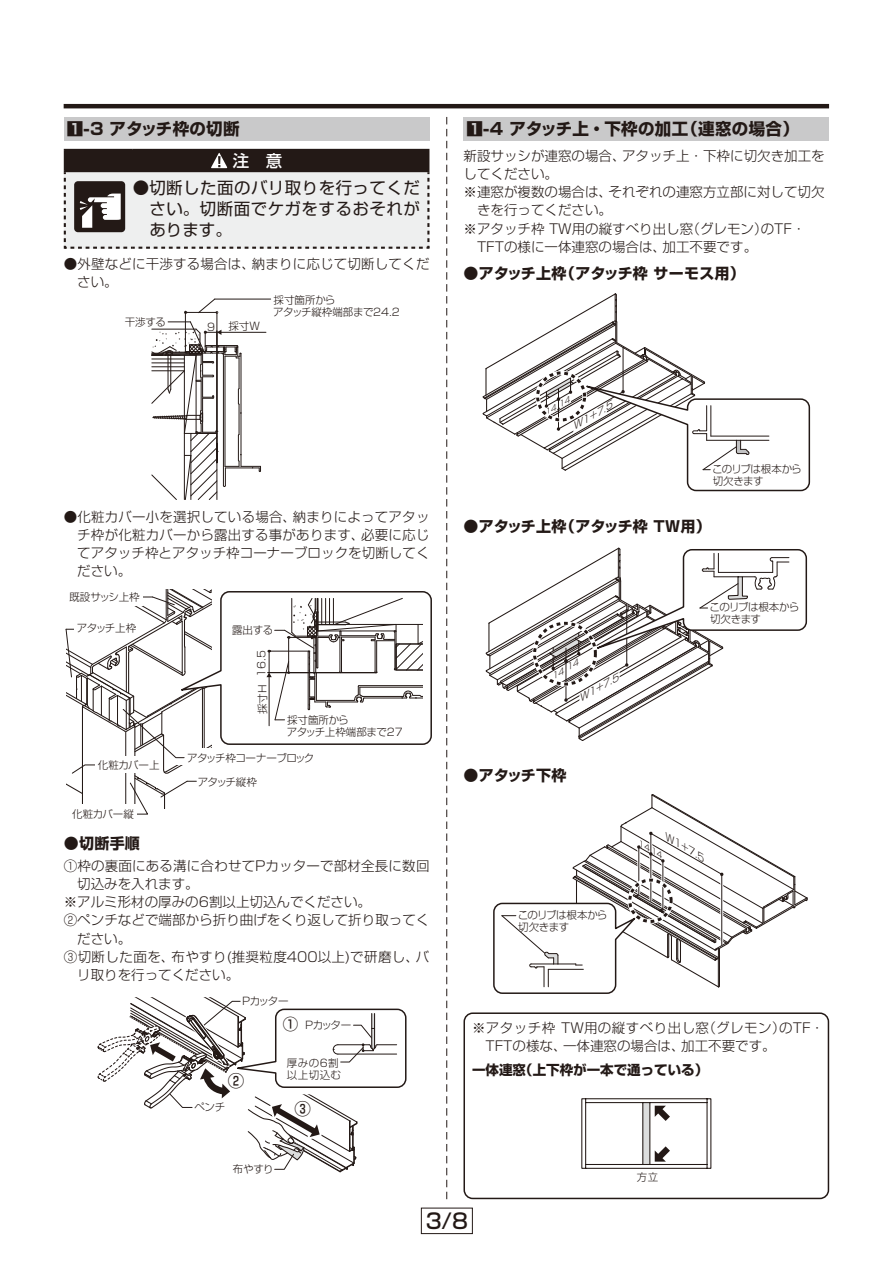
<style>
.page{position:relative;width:893px;height:1263px;background:#fff}
.page>*{position:absolute;margin:0;border:0;box-sizing:border-box;transform-origin:0 0}
.t1{font:21px "Shin Go Pro Medium 90 msp RKSJ H";color:#231916}
.t2{font:16.5px/21px "Shin Go Pro Regular 90 msp RKSJ H";letter-spacing:.025em;color:#231916;text-align:justify}
.t3{font:16.5px "Shin Go Pro Bold 90 msp RKSJ H";letter-spacing:.02em;color:#231916}
.t4{font:16.5px "Shin Go Pro Medium 90 msp RKSJ H";color:#fff}
.t5{font:16.5px "Shin Go Pro Medium 90 msp RKSJ H";color:#231916}
.t6{font:15.75px "Shin Go Pro Medium 90 msp RKSJ H";color:#231916}
.t7{font:15px "Shin Go Pro Bold 90 msp RKSJ H";letter-spacing:.01em;color:#231916}
.t8{font:15px "Shin Go Pro Bold 90 msp RKSJ H";letter-spacing:-.01em;color:#231916}
.t9{font:13.5px/18.3px "Shin Go Pro Light 90 msp RKSJ H";color:#231916}
.t10{font:13.5px "Shin Go Pro Light 90 msp RKSJ H";letter-spacing:.03em;color:#231916}
.t11{font:13.5px "Shin Go Pro Bold 90 msp RKSJ H";color:#231916}
.t12{font:10.5px/12px "Shin Go Pro Light 90 msp RKSJ H";letter-spacing:-.025em;color:#231916}
.t13{font:10.5px/12px "Shin Go Pro Light 90 msp RKSJ H";letter-spacing:-.045em;color:#231916}
.t14{font:10.5px/12.6px "Shin Go Pro Light 90 msp RKSJ H";letter-spacing:.045em;color:#231916}
.t15{font:italic 9.15px "Shin Go Pro Light 90 msp RKSJ H";color:#231916;scale:1.15 1}
.t16{font:italic 7.8px "Shin Go Pro Light 90 msp RKSJ H";color:#231916;scale:1.15 1}
.t17{font:italic 7.2px "Shin Go Pro Light 90 msp RKSJ H";color:#231916;scale:1.15 1}
</style>
<div class="page">
<div style="left:421px;top:1208px;width:52px;height:26px;border:1px solid #231916"></div>
<hr style="left:64px;top:104px;width:765px;height:4px;background:#231916">
<svg style="left:446px;top:117px;width:1px;height:1082px"></svg>
<div style="left:64px;top:117px;width:365px;height:23px;background:#c9c9ca"></div>
<div style="left:463px;top:117px;width:366px;height:23px;background:#c9c9ca"></div>
<svg style="left:97px;top:997px;width:310px;height:176px"></svg>
<svg style="left:581px;top:1098px;width:131px;height:71px"></svg>
<hr style="left:217px;top:313px;width:1px;height:118px;background:#231916">
<hr style="left:185px;top:311px;width:1px;height:41px;background:#231916">
<hr style="left:185px;top:312px;width:32px;height:1px;background:#231916">
<svg style="left:151px;top:321px;width:116px;height:179px"></svg>
<svg style="left:198px;top:298px;width:21px;height:17px"></svg>
<hr style="left:215px;top:299px;width:56px;height:1px;background:#231916">
<hr style="left:64px;top:149px;width:69px;height:2px;background:#231916">
<hr style="left:133px;top:149px;width:296px;height:2px;background:#231916">
<svg style="left:63px;top:151px;width:367px;height:98px;background:#b5b3b2"></svg>
<svg style="left:485px;top:547px;width:323px;height:194px"></svg>
<svg style="left:493px;top:794px;width:315px;height:200px"></svg>
<div style="left:463px;top:1012px;width:366px;height:187px;border:2px solid #231916;border-radius:9px"></div>
<svg style="left:66px;top:589px;width:366px;height:225px"></svg>
<svg style="left:482px;top:293px;width:329px;height:199px"></svg>
<p class="t3" style="left:67px;top:122px;width:174px">1-3 アタッチ枠の切断</p>
<p class="t3" style="left:466px;top:122px;width:334px">1-4 アタッチ上・下枠の加工（連窓の場合）</p>
<p class="t4" style="left:233px;top:154px;width:51px">注　意</p>
<p class="t2" style="left:149px;top:180px;width:272px;text-indent:-16px">● 切断した面のバリ取りを行ってください。切断面でケガをするおそれがあります。</p>
<p class="t9" style="left:77px;top:257px;width:354px;text-indent:-14px">●外壁などに干渉する場合は、納まりに応じて切断してください。</p>
<p class="t12" style="left:125px;top:317px;width:43px">干渉する</p>
<p class="t12" style="left:207px;top:322px;width:9px">9</p>
<p class="t12" style="left:228px;top:321px;width:33px">採寸W</p>
<p class="t12" style="left:273px;top:295px;width:128px">採寸箇所から<br>アタッチ縦枠端部まで24.2</p>
<p class="t9" style="left:77px;top:509px;width:354px;text-align:justify;text-indent:-14px">●化粧カバー小を選択している場合、納まりによってアタッチ枠が化粧カバーから露出する事があります、必要に応じてアタッチ枠とアタッチ枠コーナーブロックを切断してください。</p>
<p class="t12" style="left:69px;top:593px;width:72px">既設サッシ上枠</p>
<p class="t12" style="left:77px;top:623px;width:61px">アタッチ上枠</p>
<p class="t12" style="left:98px;top:760px;width:63px">化粧カバー上</p>
<p class="t12" style="left:72px;top:810px;width:63px">化粧カバー縦</p>
<p class="t7" style="left:64px;top:837px;width:78px">●切断手順</p>
<p class="t12" style="left:232px;top:625px;width:43px">露出する</p>
<p class="t12" style="left:257px;top:677px;width:28px;rotate:-90deg">16.5</p>
<p class="t12" style="left:258px;top:714px;width:31px;rotate:-90deg">採寸H</p>
<p class="t12" style="left:287px;top:715px;width:117px;line-height:12.6px">採寸箇所から<br>アタッチ上枠端部まで27</p>
<p class="t13" style="left:187px;top:753px;width:129px">アタッチ枠コーナーブロック</p>
<p class="t12" style="left:198px;top:777px;width:61px">アタッチ縦枠</p>
<p class="t9" style="left:64px;top:858px;width:367px">①枠の裏面にある溝に合わせてPカッターで部材全長に数回</p>
<p class="t9" style="left:77px;top:877px;width:123px">切込みを入れます。</p>
<p class="t9" style="left:64px;top:895px;width:309px">※アルミ形材の厚みの6割以上切込んでください。</p>
<p class="t9" style="left:64px;top:913px;width:367px">②ペンチなどで端部から折り曲げをくり返して折り取ってく</p>
<p class="t9" style="left:77px;top:931px;width:55px">ださい。</p>
<p class="t10" style="left:64px;top:952px;width:367px">③切断した面を、布やすり(推奨粒度400以上)で研磨し、バ</p>
<p class="t9" style="left:77px;top:968px;width:163px">リ取りを行ってください。</p>
<p class="t12" style="left:242px;top:996px;width:48px">Pカッター</p>
<p class="t5" style="left:228px;top:1074px;width:18px">②</p>
<p class="t12" style="left:194px;top:1103px;width:32px">ペンチ</p>
<p class="t6" style="left:283px;top:1018px;width:17px">①</p>
<p class="t14" style="left:287px;top:1058px;width:56px">厚みの6割以上切込む</p>
<p class="t12" style="left:305px;top:1021px;width:48px">Pカッター</p>
<p class="t5" style="left:294px;top:1102px;width:18px">③</p>
<p class="t12" style="left:233px;top:1164px;width:42px">布やすり</p>
<p class="t9" style="left:463px;top:148px;width:363px">新設サッシが連窓の場合、アタッチ上・下枠に切欠き加工を</p>
<p class="t9" style="left:463px;top:167px;width:96px">してください。</p>
<p class="t9" style="left:463px;top:185px;width:363px">※ 連窓が複数の場合は、それぞれの連窓方立部に対して切欠</p>
<p class="t9" style="left:477px;top:203px;width:136px">きを行ってください。</p>
<p class="t9" style="left:463px;top:221px;width:343px">※ アタッチ枠 TW用の縦すべり出し窓（グレモン）のTF・</p>
<p class="t9" style="left:477px;top:239px;width:282px">TFTの様に一体連窓の場合は、加工不要です。</p>
<p class="t7" style="left:463px;top:268px;width:283px">●アタッチ上枠（アタッチ枠 サーモス用）</p>
<p class="t15" style="left:571px;top:424px;width:41px;rotate:-30deg">W1+7.5</p>
<p class="t13" style="left:712px;top:464px;width:91px">このリブは根本から切欠きます</p>
<p class="t8" style="left:463px;top:521px;width:249px">●アタッチ上枠（アタッチ枠 TW用）</p>
<p class="t16" style="left:550px;top:675px;width:28px;rotate:-30deg">14 14</p>
<p class="t15" style="left:577px;top:696px;width:41px;rotate:-30deg">W1+7.5</p>
<p class="t7" style="left:463px;top:770px;width:104px">●アタッチ下枠</p>
<p class="t13" style="left:710px;top:603px;width:91px">このリブは根本から切欠きます</p>
<p class="t13" style="left:518px;top:910px;width:91px">このリブは根本から切欠きます</p>
<p class="t17" style="left:641px;top:841px;width:25px;rotate:30deg">14 14</p>
<p class="t15" style="left:669px;top:834px;width:41px;rotate:30deg">W1+7.5</p>
<p class="t9" style="left:485px;top:1020px;width:340px;text-indent:-13px">※アタッチ枠 TW用の縦すべり出し窓（グレモン）のTF・<br>TFTの様な、一体連窓の場合は、加工不要です。</p>
<p class="t11" style="left:472px;top:1065px;width:238px">一体連窓（上下枠が一本で通っている）</p>
<p class="t12" style="left:637px;top:1172px;width:23px">方立</p>
<h1 class="t1" style="left:426px;top:1213px;width:44px">3/8</h1>
</div>
